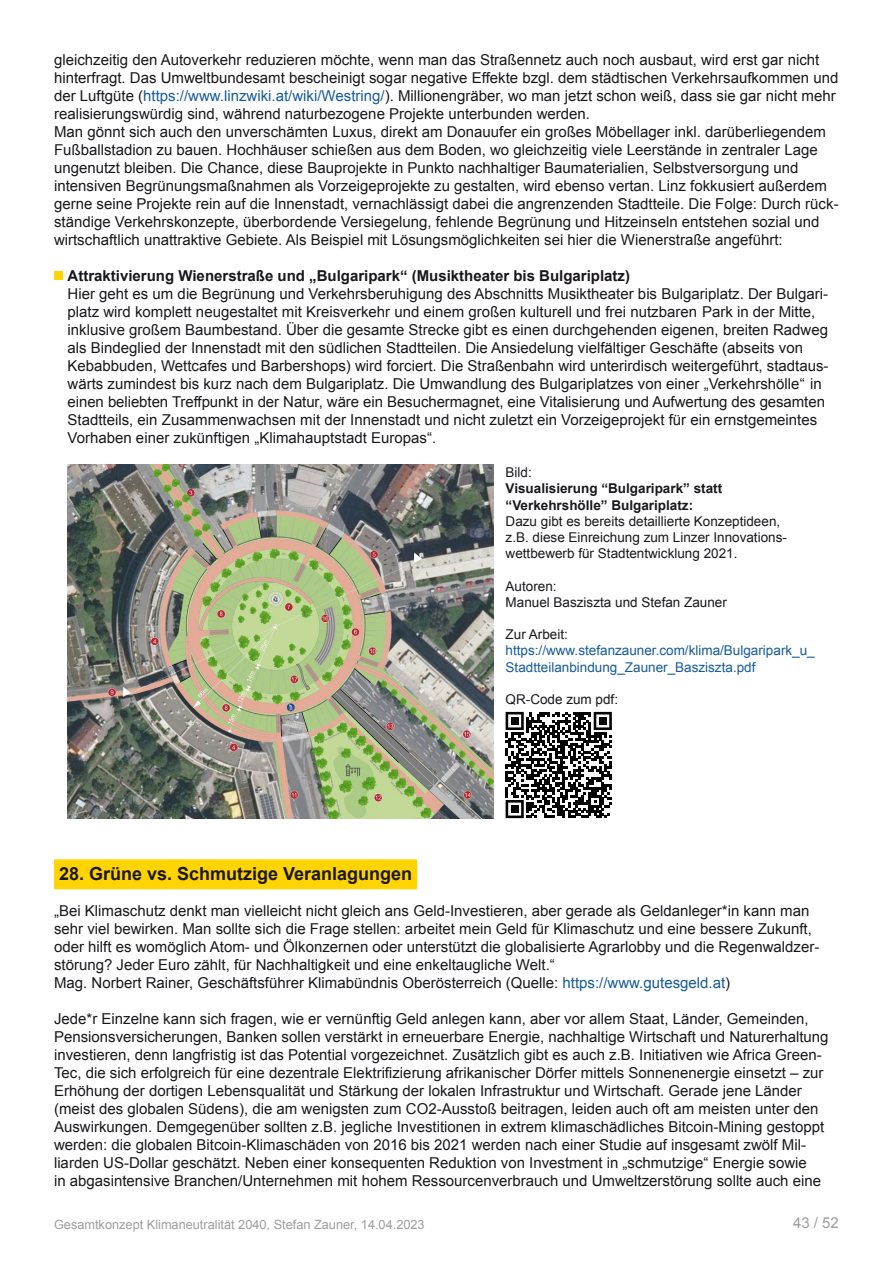
<style>
.page{position:relative;width:893px;height:1263px;background:#fff}
.page>*{position:absolute;margin:0;border:0;box-sizing:border-box;transform-origin:0 0}
.t1{font:700 18px "Arial";color:#1a171c}
.t2{font:15px/18px "Arial";color:#1a171c}
.t3{font:700 15px "Arial";color:#1a171c}
.t4{font:15px "Arial";color:#9c9e9f}
.t5{font:13.5px/16.2px "Arial";color:#1a171c}
.t6{font:13.5px/16.2px "Arial";color:#165b9a}
.t7{font:700 13.5px/16.2px "Arial";color:#1a171c}
.t8{font:12.75px "Arial";color:#9c9e9f}
.s1{color:#165b9a}
</style>
<div class="page">
<div style="left:54px;top:859px;width:363px;height:30px;background:#ffd400"></div>
<div style="left:54px;top:271px;width:9px;height:8px;background:#ffd400"></div>
<img style="left:68px;top:464px;width:425px;height:354px">
<svg style="left:506px;top:712px;width:106px;height:106px"></svg>
<div style="left:511px;top:717px;width:8px;height:8px;background:#000"></div>
<div style="left:599px;top:717px;width:8px;height:8px;background:#000"></div>
<div style="left:511px;top:805px;width:8px;height:8px;background:#000"></div>
<p class="t2" style="left:54px;top:51px;width:786px">gleichzeitig den Autoverkehr reduzieren möchte, wenn man das Straßennetz auch noch ausbaut, wird erst gar nicht hinterfragt. Das Umweltbundesamt bescheinigt sogar negative Effekte bzgl. dem städtischen Verkehrsaufkommen und der Luftgüte (<span class="s1">https://www.linzwiki.at/wiki/Westring/</span>). Millionengräber, wo man jetzt schon weiß, dass sie gar nicht mehr realisierungswürdig sind, während naturbezogene Projekte unterbunden werden.<br>Man gönnt sich auch den unverschämten Luxus, direkt am Donauufer ein großes Möbellager inkl. darüberliegendem Fußballstadion zu bauen. Hochhäuser schießen aus dem Boden, wo gleichzeitig viele Leerstände in zentraler Lage ungenutzt bleiben. Die Chance, diese Bauprojekte in Punkto nachhaltiger Baumaterialien, Selbstversorgung und intensiven Begrünungsmaßnahmen als Vorzeigeprojekte zu gestalten, wird ebenso vertan. Linz fokkusiert außerdem gerne seine Projekte rein auf die Innenstadt, vernachlässigt dabei die angrenzenden Stadtteile. Die Folge: Durch rück&shy;ständige Verkehrskonzepte, überbordende Versiegelung, fehlende Begrünung und Hitzeinseln entstehen sozial und wirtschaftlich unattraktive Gebiete. Als Beispiel mit Lösungsmöglichkeiten sei hier die Wienerstraße angeführt:</p>
<p class="t3" style="left:68px;top:266px;width:564px">Attraktivierung Wienerstraße und „Bulgaripark“ (Musiktheater bis Bulgariplatz)</p>
<p class="t2" style="left:68px;top:285px;width:762px">Hier geht es um die Begrünung und Verkehrsberuhigung des Abschnitts Musiktheater bis Bulgariplatz. Der Bulgari&shy;platz wird komplett neugestaltet mit Kreisverkehr und einem großen kulturell und frei nutzbaren Park in der Mitte, inklusive großem Baumbestand. Über die gesamte Strecke gibt es einen durchgehenden eigenen, breiten Radweg als Bindeglied der Innenstadt mit den südlichen Stadtteilen. Die Ansiedelung vielfältiger Geschäfte (abseits von Kebabbuden, Wettcafes und Barbershops) wird forciert. Die Straßenbahn wird unterirdisch weitergeführt, stadtaus&shy;wärts zumindest bis kurz nach dem Bulgariplatz. Die Umwandlung des Bulgariplatzes von einer „Verkehrshölle“ in einen beliebten Treffpunkt in der Natur, wäre ein Besuchermagnet, eine Vitalisierung und Aufwertung des gesamten Stadtteils, ein Zusammenwachsen mit der Innenstadt und nicht zuletzt ein Vorzeigeprojekt fü r ein ernstgemeintes Vorhaben einer zukünftigen „Klimahauptstadt Europas“.</p>
<p class="t5" style="left:506px;top:464px;width:28px">Bild:</p>
<p class="t7" style="left:506px;top:481px;width:218px">Visualisierung “Bulgaripark” statt “Verkehrshölle” Bulgariplatz:</p>
<p class="t5" style="left:506px;top:513px;width:283px">Dazu gibt es bereits detaillierte Konzeptideen, z.B. diese Einreichung zum Linzer Innovations&shy;wettbewerb für Stadtentwicklung 2021.</p>
<p class="t5" style="left:506px;top:578px;width:223px">Autoren:<br>Manuel Basziszta und Stefan Zauner</p>
<p class="t5" style="left:506px;top:626px;width:64px">Zur Arbeit:</p>
<p class="t6" style="left:506px;top:643px;width:311px">https://www.stefanzauner.com/klima/Bulgaripark_u_<br>Stadtteilanbindung_Zauner_Basziszta.pdf</p>
<p class="t5" style="left:506px;top:691px;width:114px">QR-Code zum pdf:</p>
<p class="t1" style="left:59px;top:862px;width:355px">28. Grüne vs. Schmutzige Veranlagungen</p>
<p class="t2" style="left:54px;top:902px;width:767px">„Bei Klimaschutz denkt man vielleicht nicht gleich ans Geld-Investieren, aber gerade als Geldanleger*in kann man sehr viel bewirken. Man sollte sich die Frage stellen: arbeitet mein Geld für Klimaschutz und eine bessere Zukunft, oder hilft es womöglich Atom- und Ölkonzernen oder unterstützt die globalisierte Agrarlobby und die Regenwaldzer&shy;störung? Jeder Euro zählt, für Nachhaltigkeit und eine enkeltaugliche Welt.“<br>Mag. Norbert Rainer, Geschäftsführer Klimabündnis Oberösterreich (Quelle: <span class="s1">https://www.gutesgeld.at</span>)</p>
<p class="t2" style="left:54px;top:1010px;width:776px">Jede*r Einzelne kann sich fragen, wie er vernünftig Geld anlegen kann, aber vor allem Staat, Länder, Gemeinden, Pensionsversicherungen, Banken sollen verstärkt in erneuerbare Energie, nachhaltige Wirtschaft und Naturerhaltung investieren, denn langfristig ist das Potential vorgezeichnet. Zusätzlich gibt es auch z.B. Initiativen wie Africa Green-Tec, die sich erfolgreich für eine dezentrale Elektrifizierung afrikanischer Dörfer mittels Sonnenenergie einsetzt – zur Erhöhung der dortigen Lebensqualität und Stärkung der lokalen Infrastruktur und Wirtschaft. Gerade jene Länder (meist des globalen Südens), die am wenigsten zum CO2-Ausstoß beitragen, leiden auch oft am meisten unter den Auswirkungen. Demgegenüber sollten z.B. jegliche Investitionen in extrem klimaschädliches Bitcoin-Mining gestoppt werden: die globalen Bitcoin-Klimaschäden von 2016 bis 2021 werden nach einer Studie auf insgesamt zwölf Mil&shy;liarden US-Dollar geschätzt. Neben einer konsequenten Reduktion von Investment in „schmutzige“ Energie sowie<br>in abgasintensive Branchen/Unternehmen mit hohem Ressourcenverbrauch und Umweltzerstörung sollte auch eine</p>
<p class="t8" style="left:54px;top:1216px;width:372px">Gesamtkonzept Klimaneutralität 2040, Stefan Zauner, 14.04.2023</p>
<p class="t4" style="left:793px;top:1213px;width:47px">43 / 52</p>
</div>
